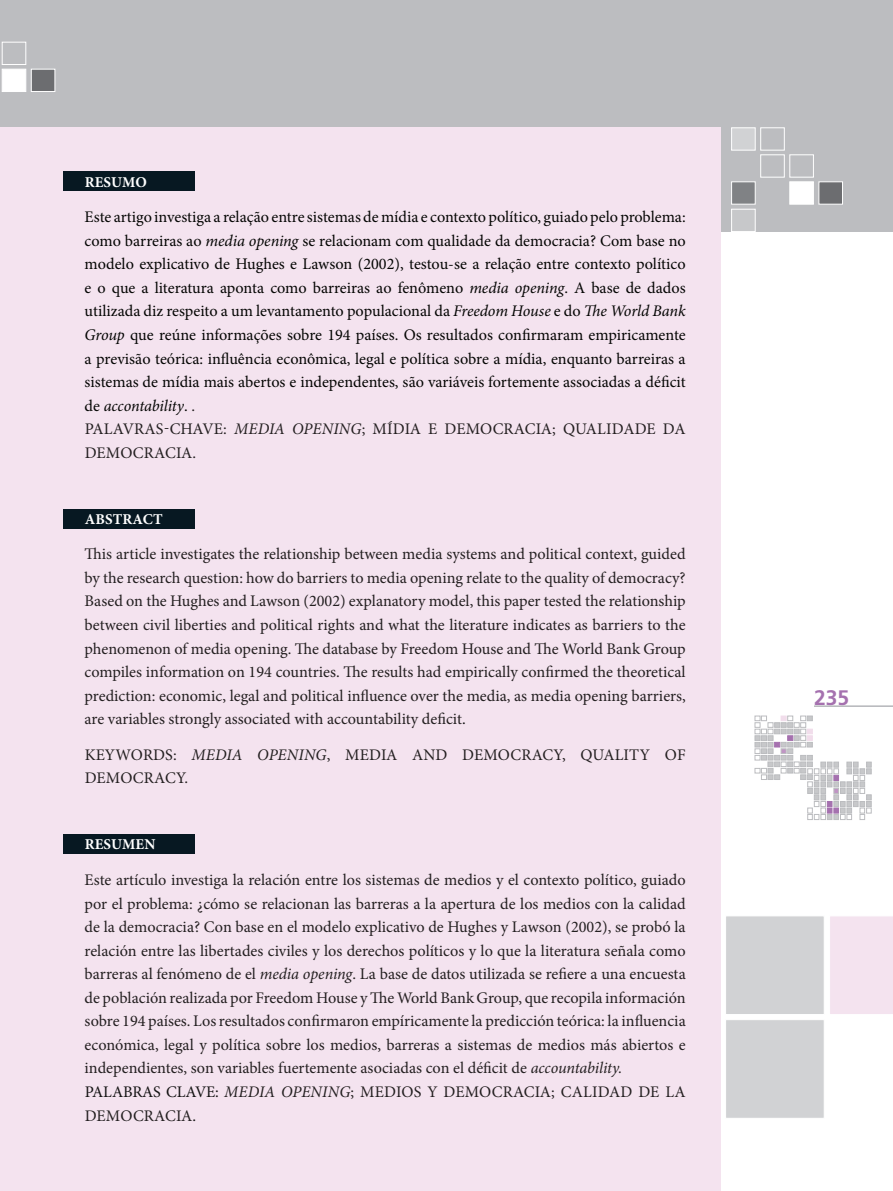
<style>
.page{position:relative;width:893px;height:1191px;background:#fff}
.page>*{position:absolute;margin:0;border:0;box-sizing:border-box;transform-origin:0 0}
.t1{font:700 21px "Frutiger";color:#a571af}
.t2{font:16.2px/23.5px "Minion Pro";color:#231f20;text-align:justify}
.t3{font:16.2px/23.5px "Minion Pro";color:#040503}
.t4{font:italic 16.2px "Minion Pro";color:#231f20}
.t5{font:16.2px "Minion Pro";color:#141313}
.t6{font:700 15px "Minion Pro";letter-spacing:.01em;color:#fff}
.s1{font-style:italic}
.s2{color:#231f20}
.s3{font-style:normal}
.s4{color:#141313}
.s5{font-style:normal;color:#141313}
</style>
<div class="page">
<svg style="left:755px;top:716px;width:116px;height:103px"></svg>
<hr style="left:814px;top:706px;width:79px;height:1px;background:#b2b3b7">
<div style="left:0;top:0;width:893px;height:232px;background:#bcbdc0"></div>
<div style="left:725px;top:915px;width:100px;height:100px;background:#d1d2d4;border:1px solid #fff"></div>
<div style="left:830px;top:916px;width:63px;height:98px;background:#f4e3ef"></div>
<div style="left:731px;top:182px;width:24px;height:22px;background:#808285"></div>
<div style="left:790px;top:182px;width:24px;height:22px;background:#fff"></div>
<div style="left:819px;top:182px;width:24px;height:22px;background:#6c6d70"></div>
<div style="left:760px;top:155px;width:24px;height:22px;border:1px solid #fff"></div>
<div style="left:790px;top:155px;width:24px;height:22px;border:1px solid #fff"></div>
<div style="left:731px;top:128px;width:24px;height:22px;background:#d1d2d4;border:1px solid #fff"></div>
<div style="left:760px;top:128px;width:24px;height:22px;border:1px solid #fff"></div>
<div style="left:731px;top:209px;width:24px;height:23px;background:#c7c8ca;border:1px solid #fff"></div>
<div style="left:2px;top:69px;width:24px;height:23px;background:#fff"></div>
<div style="left:31px;top:69px;width:24px;height:23px;background:#6c6d70;border:1px solid #fff"></div>
<div style="left:2px;top:42px;width:24px;height:23px;border:1px solid #fff"></div>
<div style="left:725px;top:1019px;width:100px;height:99px;background:#d1d2d4;border:1px solid #fff"></div>
<div style="left:0;top:128px;width:721px;height:1063px;background:#f4e3ef"></div>
<div style="left:64px;top:171px;width:131px;height:20px;background:#071822"></div>
<div style="left:64px;top:509px;width:131px;height:19px;background:#071822"></div>
<div style="left:63px;top:834px;width:131px;height:20px;background:#071822"></div>
<p class="t6" style="left:85px;top:171px;width:62px">RESUMO</p>
<p class="t3" style="left:85px;top:205px;width:603px">Este artigo investiga a relação entre sistemas de mídia e contexto político, guiado pelo problema: como barreiras ao <span class="s1">media opening</span> se relacionam com qualidade da democracia? Com base no modelo explicativo de Hughes e Lawson (2002), testou-se a relação entre contexto político e o que a literatura aponta como barreiras ao fenômeno <span class="s1">media opening</span>. A base de dados utilizada diz respeito a um levantamento populacional da <span class="s1">Freedom House</span> e do <span class="s1">The World Bank Group</span> que reúne informações sobre 194 países. Os resultados confirmaram empiricamente a previsão teórica: influência econômica, legal e política sobre a mídia, enquanto barreiras a sistemas de mídia mais abertos e independentes, são variáveis fortemente associadas a déficit de <span class="s1">accontability</span>. <span class="s2">.<br>Palavras</span></p>
<p class="t2" style="left:164px;top:417px;width:18px">-chave</p>
<p class="t4" style="left:223px;top:418px;width:22px"><span class="s3">:</span> media</p>
<p class="t4" style="left:292px;top:418px;width:11px">opening</p>
<p class="t2" style="left:362px;top:417px;width:22px">; mídia</p>
<p class="t2" style="left:428px;top:417px;width:28px">e democracia</p>
<p class="t2" style="left:552px;top:417px;width:22px">; qualidade</p>
<p class="t2" style="left:663px;top:417px;width:12px">da</p>
<p class="t2" style="left:85px;top:441px;width:12px">democracia</p>
<p class="t2" style="left:192px;top:441px;width:5px">.</p>
<p class="t6" style="left:85px;top:508px;width:80px">ABSTRACT</p>
<p class="t2" style="left:85px;top:542px;width:603px">This article investigates the relationship between media systems and political context, guided by the research question: how do barriers to media opening relate to the quality of democracy?<br>Based on the Hughes and Lawson (2002) explanatory model, this paper tested the relationship between civil liberties and political rights and what the literature indicates as barriers to the phenomenon of media opening. The database by Freedom House and The World Bank Group compiles information on 194 countries. The results had empirically confirmed the theoretical prediction: economic, legal and political influence over the media, as media opening barriers, are variables strongly associated with accountability deficit<span class="s4">.</span></p>
<p class="t2" style="left:85px;top:743px;width:23px">Keywords</p>
<p class="t4" style="left:173px;top:743px;width:30px"><span class="s3">:</span> media</p>
<p class="t4" style="left:257px;top:743px;width:11px">opening</p>
<p class="t2" style="left:327px;top:743px;width:30px">, media</p>
<p class="t2" style="left:412px;top:743px;width:13px">and</p>
<p class="t2" style="left:462px;top:743px;width:13px">democracy</p>
<p class="t2" style="left:562px;top:743px;width:30px">, quality</p>
<p class="t2" style="left:665px;top:743px;width:11px">of</p>
<p class="t2" style="left:85px;top:766px;width:13px">democracy</p>
<p class="t2" style="left:185px;top:766px;width:5px">.</p>
<p class="t6" style="left:85px;top:834px;width:72px">RESUMEN</p>
<p class="t2" style="left:85px;top:868px;width:603px;text-align:left">Este artículo investiga la relación entre los sistemas de medios y el contexto político, guiado por el problema: ¿cómo se relacionan las barreras a la apertura de los medios con la calidad de la democracia? Con base en el modelo explicativo de Hughes y Lawson (2002), se probó la relación entre las libertades civiles y los derechos políticos y lo que la literatura señala como barreras al fenómeno de el <span class="s1">media opening</span>. La base de datos utilizada se refiere a una encuesta de población realizada por Freedom House y The World Bank Group, que recopila información sobre 194 países. Los resultados confirmaron empíricamente la predicción teórica: la influencia económica, legal y política sobre los medios, barreras a sistemas de medios más abiertos e independientes, son variables fuertemente asociadas con el déficit de <span class="s1">accountability.<br></span><span class="s4">Palabras</span></p>
<p class="t5" style="left:166px;top:1081px;width:22px">Clave</p>
<p class="t4" style="left:215px;top:1080px;width:20px"><span class="s5">:</span> media</p>
<p class="t4" style="left:281px;top:1080px;width:11px">opening</p>
<p class="t2" style="left:351px;top:1080px;width:21px">; medios</p>
<p class="t2" style="left:427px;top:1080px;width:28px">y democracia</p>
<p class="t2" style="left:551px;top:1080px;width:21px">; calidad</p>
<p class="t2" style="left:638px;top:1080px;width:38px">de la</p>
<p class="t2" style="left:85px;top:1103px;width:12px">democracia</p>
<p class="t5" style="left:192px;top:1104px;width:5px">.</p>
<p class="t1" style="left:814px;top:685px;width:37px">235</p>
</div>
